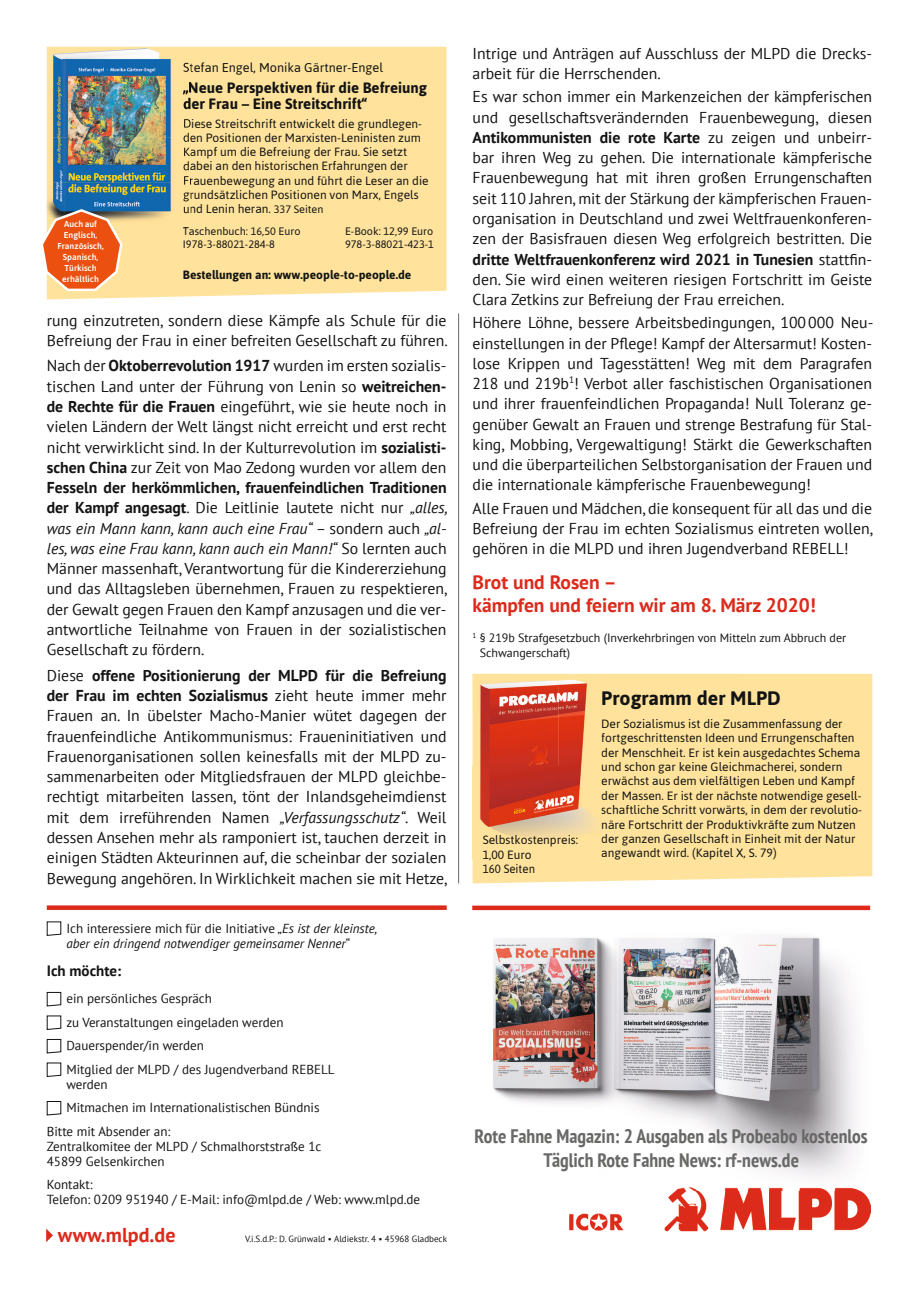
<style>
.page{position:relative;width:919px;height:1289px;background:#fff}
.page>*{position:absolute;margin:0;border:0;box-sizing:border-box;transform-origin:0 0}
.t1{font:700 20.1px "PT Sans";color:#dc2a1b}
.t2{font:700 condensed 19.5px/23.9px "PT Sans";color:#686867;text-align:center}
.t3{font:700 19.5px/23.4px "PT Sans";color:#dc2a1b}
.t4{font:700 19.5px "Asap";color:#131413}
.t5{font:15.75px/20.2px "PT Sans";color:#131413;text-align:justify}
.t6{font:700 15px/16.5px "Asap";color:#131413}
.t7{font:700 15px "PT Sans";color:#131413}
.t8{font:13.05px/23.5px "PT Sans";color:#131413}
.t9{font:italic 13.05px/15px "PT Sans";color:#131413}
.t10{font:12.75px "Asap";color:#131413}
.t11{font:12px/14.4px "Asap";color:#131413}
.t12{font:12px/14.4px "PT Sans";color:#131413}
.t13{font:700 12px "Asap";color:#131413}
.t14{font:10.8px "Asap";color:#131413}
.t15{font:9px "PT Sans";color:#131413}
.t16{font:500 8.55px/11.1px "Asap";color:#fff;text-align:center}
.s1{font-size:10.8px}
.s2{font-weight:700}
.s3{font-style:italic}
.s4{font-style:normal}
</style>
<div class="page">
<img style="left:472px;top:910px;width:398px;height:267px">
<hr style="left:458px;top:313px;width:1px;height:570px;background:#686867">
<div style="left:472px;top:905px;width:398px;height:5px;background:#dc2a1b"></div>
<svg style="left:47px;top:905px;width:399px;height:4px;background:#df4032"></svg>
<svg style="left:46px;top:1228px;width:7px;height:14px"></svg>
<img style="left:569px;top:1187px;width:301px;height:45px">
<div style="left:47px;top:47px;width:399px;height:252px;background:#ffe39c"></div>
<div style="left:472px;top:674px;width:400px;height:209px;background:#ffe39c"></div>
<svg style="left:46px;top:921px;width:16px;height:15px"></svg>
<svg style="left:46px;top:991px;width:16px;height:15px"></svg>
<svg style="left:46px;top:1015px;width:16px;height:15px"></svg>
<svg style="left:46px;top:1039px;width:16px;height:14px"></svg>
<svg style="left:46px;top:1062px;width:16px;height:15px"></svg>
<svg style="left:46px;top:1101px;width:16px;height:14px"></svg>
<img style="left:46px;top:87px;width:1px;height:120px">
<img style="left:47px;top:47px;width:143px;height:181px">
<svg style="left:183px;top:62px;width:7px;height:12px"></svg>
<img style="left:183px;top:81px;width:7px;height:15px">
<svg style="left:183px;top:98px;width:7px;height:11px"></svg>
<svg style="left:183px;top:118px;width:7px;height:95px"></svg>
<svg style="left:183px;top:226px;width:7px;height:2px"></svg>
<svg style="left:43px;top:207px;width:81px;height:85px;background:#e17b49"></svg>
<img style="left:472px;top:674px;width:129px;height:185px">
<p class="t16" style="left:57px;top:218px;width:48px">Auch auf<br>Englisch,<br>Französisch,<br>Spanisch,<br>Türkisch erhältlich</p>
<p class="t10" style="left:183px;top:59px;width:202px">Stefan Engel, Monika Gärtner-Engel</p>
<p class="t6" style="left:183px;top:78px;width:245px">„Neue Perspektiven für die Befreiung der Frau – Eine Streitschrift“</p>
<p class="t11" style="left:183px;top:116px;width:247px">Diese Streitschrift entwickelt die grundlegen&shy;den Positionen der Marxisten-Leninisten zum Kampf um die Befreiung der Frau. Sie setzt dabei an den historischen Erfahrungen der Frauenbewegung an und führt die Leser an die grundsätzlichen Positionen von Marx, Engels und Lenin heran. <span class="s1">337 Seiten</span></p>
<p class="t14" style="left:183px;top:224px;width:119px">Taschenbuch: 16,50 Euro</p>
<p class="t14" style="left:345px;top:224px;width:90px">E-Book: 12,99 Euro</p>
<p class="t14" style="left:183px;top:237px;width:93px">I978-3-88021-284-8</p>
<p class="t14" style="left:345px;top:237px;width:90px">978-3-88021-423-1</p>
<p class="t13" style="left:183px;top:267px;width:230px">Bestellungen an: www.people-to-people.de</p>
<p class="t5" style="left:47px;top:309px;width:402px">rung einzutreten, sondern diese Kämpfe als Schule für die<br>Befreiung der Frau in einer befreiten Gesellschaft zu führen.</p>
<p class="t5" style="left:47px;top:355px;width:402px">Nach der <span class="s2">Oktoberrevolution 1917</span> wurden im ersten sozialis&shy;tischen Land unter der Führung von Lenin so <span class="s2">weitreichen&shy;de Rechte für die Frauen</span> eingeführt, wie sie heute noch in vielen Ländern der Welt längst nicht erreicht und erst recht nicht verwirklicht sind. In der Kulturrevolution im <span class="s2">sozialisti&shy;schen China</span> zur Zeit von Mao Zedong wurden vor allem den <span class="s2">Fesseln der herkömmlichen, frauenfeindlichen Traditionen der Kampf angesagt</span>. Die Leitlinie lautete nicht nur <span class="s3">„alles, was ein Mann kann, kann auch eine Frau“</span> – sondern auch <span class="s3">„al&shy;les, was eine Frau kann, kann auch ein Mann!“</span> So lernten auch Männer massenhaft, Verantwortung für die Kindererziehung und das Alltagsleben übernehmen, Frauen zu respektieren, der Gewalt gegen Frauen den Kampf anzusagen und die ver&shy;antwortliche Teilnahme von Frauen in der sozialistischen Gesellschaft zu fördern.</p>
<p class="t5" style="left:47px;top:665px;width:402px">Diese <span class="s2">offene Positionierung der MLPD für die Befreiung der Frau im echten Sozialismus</span> zieht heute immer mehr Frauen an. In übelster Macho-Manier wütet dagegen der frauenfeindliche Antikommunismus: Fraueninitiativen und Frauen organisationen sollen keinesfalls mit der MLPD zu&shy;sammenarbeiten oder Mitgliedsfrauen der MLPD gleichbe&shy;rechtigt mitarbeiten lassen, tönt der Inlandsgeheimdienst mit dem irreführenden Namen <span class="s3">„Verfassungsschutz“</span>. Weil dessen Ansehen mehr als ramponiert ist, tauchen derzeit in einigen Städten Akteurinnen auf, die scheinbar der sozialen Bewegung angehören. In Wirklichkeit machen sie mit Hetze,</p>
<p class="t9" style="left:66px;top:920px;width:312px"><span class="s4">Ich interessiere mich für die Initiative „</span>Es ist der kleinste, aber ein dringend notwendiger gemeinsamer Nenner<span class="s4">“</span></p>
<p class="t7" style="left:47px;top:960px;width:76px">Ich möchte:</p>
<p class="t8" style="left:66px;top:986px;width:270px">ein persönliches Gespräch<br>zu Veranstaltungen eingeladen werden Dauerspender/in werden<br>Mitglied der MLPD / des Jugendverband REBELL</p>
<p class="t8" style="left:66px;top:1072px;width:43px">werden</p>
<p class="t8" style="left:66px;top:1095px;width:255px">Mitmachen im Internationalistischen Bündnis</p>
<p class="t8" style="left:47px;top:1119px;width:125px">Bitte mit Absender an:</p>
<p class="t8" style="left:47px;top:1138px;width:276px;line-height:15px">Zentralkomitee der MLPD / Schmalhorststraße 1c<br>45899 Gelsenkirchen</p>
<p class="t8" style="left:47px;top:1176px;width:375px;line-height:15px">Kontakt:<br>Telefon: 0209 951940 / E-Mail: info@mlpd.de / Web: www.mlpd.de</p>
<p class="t1" style="left:58px;top:1221px;width:119px">www.mlpd.de</p>
<p class="t15" style="left:245px;top:1233px;width:203px">V.i.S.d.P.: D. Grünwald • Aldiekstr. 4 • 45968 Gladbeck</p>
<p class="t5" style="left:472px;top:43px;width:401px">Intrige und Anträgen auf Ausschluss der MLPD die Drecks&shy;arbeit für die Herrschenden.</p>
<p class="t5" style="left:472px;top:86px;width:401px">Es war schon immer ein Markenzeichen der kämpferischen und gesellschaftsverändernden Frauenbewegung, diesen <span class="s2">Antikommunisten die rote Karte</span> zu zeigen und unbeirr&shy;bar ihren Weg zu gehen. Die internationale kämpferische Frauen bewegung hat mit ihren großen Errungenschaften seit 110 Jahren, mit der Stärkung der kämpferischen Frauen&shy;organisation in Deutschland und zwei Weltfrauenkonferen&shy;zen der Basisfrauen diesen Weg erfolgreich bestritten. Die <span class="s2">dritte Weltfrauenkonferenz wird 2021 in Tunesien</span> stattfin&shy;den. Sie wird einen weiteren riesigen Fortschritt im Geiste Clara Zetkins zur Befreiung der Frau erreichen.</p>
<p class="t5" style="left:472px;top:312px;width:402px">Höhere Löhne, bessere Arbeitsbedingungen, 100 000 Neu&shy;einstellungen in der Pflege! Kampf der Altersarmut! Kosten&shy;lose Krippen und Tagesstätten! Weg mit dem Paragrafen 218 und 219b<sup>1</sup>! Verbot aller faschistischen Organisationen und ihrer frauenfeindlichen Propaganda! Null Toleranz ge&shy;genüber Gewalt an Frauen und strenge Bestrafung für Stal&shy;king, Mobbing, Vergewaltigung! Stärkt die Gewerkschaften und die überparteilichen Selbstorganisation der Frauen und die internationale kämpferische Frauenbewegung!</p>
<p class="t5" style="left:472px;top:497px;width:402px">Alle Frauen und Mädchen, die konsequent für all das und die Befreiung der Frau im echten Sozialismus eintreten wollen, gehören in die MLPD und ihren Jugendverband REBELL!</p>
<p class="t3" style="left:472px;top:570px;width:344px">Brot und Rosen –<br>kämpfen und feiern wir am 8. März 2020!</p>
<p class="t12" style="left:479px;top:630px;width:368px;text-indent:-7px"><sup>1</sup> § 219b Strafgesetzbuch (Inverkehrbringen von Mitteln zum Abbruch der<br>Schwangerschaft)</p>
<p class="t11" style="left:482px;top:832px;width:97px">Selbstkostenpreis:<br>1,00 Euro<br>160 Seiten</p>
<p class="t4" style="left:601px;top:685px;width:181px">Programm der MLPD</p>
<p class="t11" style="left:601px;top:716px;width:262px">Der Sozialismus ist die Zusammenfassung der fortgeschrittensten Ideen und Errungenschaften der Menschheit. Er ist kein ausgedachtes Schema und schon gar keine Gleichmacherei, sondern erwächst aus dem vielfältigen Leben und Kampf der Massen. Er ist der nächste notwendige gesell&shy;schaftliche Schritt vorwärts, in dem der revolutio&shy;näre Fortschritt der Produktivkräfte zum Nutzen der ganzen Gesellschaft in Einheit mit der Natur angewandt wird. (Kapitel X, S. 79)</p>
<p class="t2" style="left:474px;top:1124px;width:394px">Rote Fahne Magazin: 2 Ausgaben als Probeabo kostenlos<br>Täglich Rote Fahne News: rf-news.de</p>
</div>
